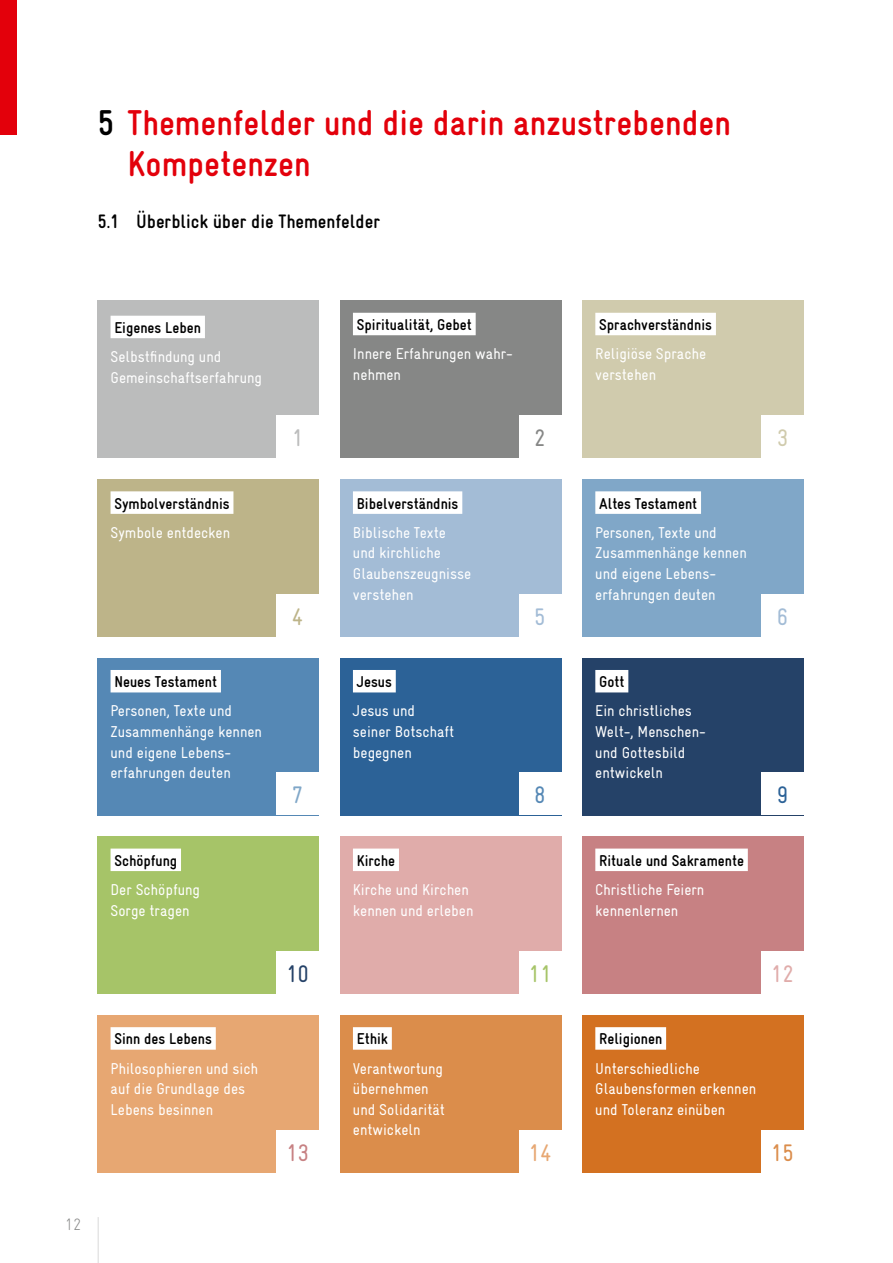
<style>
.page{position:relative;width:893px;height:1263px;background:#fff}
.page>*{position:absolute;margin:0;border:0;box-sizing:border-box;transform-origin:0 0}
.t1{font:700 36px/41.2px "Gravur Condensed";color:#e3000b}
.t2{font:24px "Gravur Condensed";color:#254268}
.t3{font:24px "Gravur Condensed";color:#c78183}
.t4{font:24px "Gravur Condensed";color:#a3bcd6}
.t5{font:24px "Gravur Condensed";color:#a6c468}
.t6{font:24px "Gravur Condensed";color:#e7a772}
.t7{font:24px "Gravur Condensed";color:#e0acaa}
.t8{font:24px "Gravur Condensed";color:#db8d4b}
.t9{font:24px "Gravur Condensed";color:#bbbcbc}
.t10{font:24px "Gravur Condensed";color:#bdb489}
.t11{font:24px "Gravur Condensed";color:#80a7c8}
.t12{font:24px "Gravur Condensed";color:#868786}
.t13{font:24px "Gravur Condensed";color:#5588b5}
.t14{font:24px "Gravur Condensed";color:#d0cbad}
.t15{font:24px "Gravur Condensed";color:#2c6297}
.t16{font:700 19.5px "Gravur Condensed";color:#000}
.t17{font:300 16.5px "Gravur Condensed";color:#868786}
.t18{font:15.75px/20.7px "Gravur Condensed";color:#fff}
.t19{font:700 15.75px "Gravur Condensed";color:#000}
.s1{color:#000}
</style>
<div class="page">
<div style="left:0;top:0;width:17px;height:135px;background:#e3000b"></div>
<hr style="left:98px;top:1217px;width:1px;height:46px;background:#d9dada">
<div style="left:98px;top:301px;width:221px;height:157px;background:#bbbcbc"></div>
<div style="left:111px;top:316px;width:94px;height:22px;background:#fff"></div>
<div style="left:98px;top:479px;width:221px;height:158px;background:#bdb489"></div>
<div style="left:111px;top:491px;width:122px;height:23px;background:#fff"></div>
<div style="left:98px;top:658px;width:221px;height:157px;background:#5588b5"></div>
<div style="left:111px;top:670px;width:110px;height:22px;background:#fff"></div>
<div style="left:98px;top:836px;width:221px;height:158px;background:#a6c468"></div>
<div style="left:111px;top:848px;width:70px;height:23px;background:#fff"></div>
<div style="left:98px;top:1015px;width:221px;height:157px;background:#e7a772"></div>
<div style="left:111px;top:1027px;width:105px;height:23px;background:#fff"></div>
<div style="left:340px;top:301px;width:221px;height:157px;background:#868786"></div>
<div style="left:353px;top:313px;width:123px;height:22px;background:#fff"></div>
<div style="left:340px;top:479px;width:221px;height:158px;background:#a3bcd6"></div>
<div style="left:353px;top:491px;width:109px;height:23px;background:#fff"></div>
<div style="left:340px;top:658px;width:221px;height:157px;background:#2c6297"></div>
<div style="left:353px;top:670px;width:43px;height:22px;background:#fff"></div>
<div style="left:340px;top:836px;width:221px;height:158px;background:#e0acaa"></div>
<div style="left:353px;top:848px;width:46px;height:23px;background:#fff"></div>
<div style="left:340px;top:1015px;width:221px;height:157px;background:#db8d4b"></div>
<div style="left:353px;top:1027px;width:39px;height:23px;background:#fff"></div>
<div style="left:583px;top:301px;width:221px;height:157px;background:#d0cbad"></div>
<div style="left:595px;top:313px;width:121px;height:22px;background:#fff"></div>
<div style="left:583px;top:479px;width:221px;height:158px;background:#80a7c8"></div>
<div style="left:595px;top:491px;width:106px;height:23px;background:#fff"></div>
<div style="left:583px;top:658px;width:221px;height:157px;background:#254268"></div>
<div style="left:595px;top:670px;width:33px;height:22px;background:#fff"></div>
<div style="left:583px;top:836px;width:221px;height:158px;background:#c78183"></div>
<div style="left:595px;top:848px;width:153px;height:23px;background:#fff"></div>
<div style="left:583px;top:1015px;width:221px;height:157px;background:#d37121"></div>
<div style="left:595px;top:1027px;width:71px;height:23px;background:#fff"></div>
<div style="left:276px;top:415px;width:43px;height:43px;background:#fff"></div>
<div style="left:276px;top:594px;width:43px;height:43px;background:#fff"></div>
<div style="left:276px;top:773px;width:43px;height:42px;background:#fff"></div>
<div style="left:276px;top:951px;width:43px;height:43px;background:#fff"></div>
<div style="left:276px;top:1130px;width:43px;height:42px;background:#fff"></div>
<div style="left:519px;top:415px;width:42px;height:43px;background:#fff"></div>
<div style="left:519px;top:594px;width:42px;height:43px;background:#fff"></div>
<div style="left:519px;top:773px;width:42px;height:42px;background:#fff"></div>
<div style="left:519px;top:951px;width:42px;height:43px;background:#fff"></div>
<div style="left:519px;top:1130px;width:42px;height:42px;background:#fff"></div>
<div style="left:761px;top:415px;width:43px;height:43px;background:#fff"></div>
<div style="left:761px;top:594px;width:43px;height:43px;background:#fff"></div>
<div style="left:761px;top:773px;width:43px;height:42px;background:#fff"></div>
<div style="left:761px;top:951px;width:43px;height:43px;background:#fff"></div>
<div style="left:761px;top:1130px;width:43px;height:42px;background:#fff"></div>
<h1 class="t1" style="left:128px;top:102px;width:605px;text-indent:-30px"><span class="s1">5</span> Themenfelder und die darin anzustrebenden<br>Kompetenzen</h1>
<p class="t16" style="left:98px;top:211px;width:284px">5.1 Überblick über die Themenfelder</p>
<p class="t17" style="left:65px;top:1215px;width:19px">12</p>
<p class="t19" style="left:114px;top:319px;width:88px">Eigenes Leben</p>
<p class="t18" style="left:111px;top:346px;width:153px">Selbstfindung und<br>Gemeinschaftserfahrung</p>
<p class="t19" style="left:114px;top:494px;width:117px">Symbolverständnis</p>
<p class="t18" style="left:111px;top:522px;width:121px">Symbole entdecken</p>
<p class="t19" style="left:114px;top:673px;width:104px">Neues Testament</p>
<p class="t18" style="left:111px;top:700px;width:153px">Personen, Texte und<br>Zusammenhänge kennen und eigene Lebens&shy;erfahrungen deuten</p>
<p class="t19" style="left:114px;top:852px;width:64px">Schöpfung</p>
<p class="t18" style="left:111px;top:879px;width:91px">Der Schöpfung<br>Sorge tragen</p>
<p class="t19" style="left:114px;top:1030px;width:99px">Sinn des Lebens</p>
<p class="t18" style="left:111px;top:1058px;width:149px">Philosophieren und sich auf die Grundlage des<br>Lebens besinnen</p>
<h2 class="t9" style="left:292px;top:424px;width:13px">1</h2>
<h2 class="t10" style="left:292px;top:603px;width:13px">4</h2>
<h2 class="t11" style="left:292px;top:781px;width:13px">7</h2>
<h2 class="t2" style="left:286px;top:960px;width:25px">10</h2>
<h2 class="t3" style="left:286px;top:1139px;width:25px">13</h2>
<p class="t19" style="left:357px;top:316px;width:117px">Spiritualität, Gebet</p>
<p class="t18" style="left:353px;top:343px;width:161px">Innere Erfahrungen wahr&shy;nehmen</p>
<h2 class="t12" style="left:534px;top:424px;width:13px">2</h2>
<p class="t19" style="left:357px;top:494px;width:103px">Bibelverständnis</p>
<p class="t18" style="left:353px;top:522px;width:120px">Biblische Texte und kirchliche<br>Glaubenszeugnisse verstehen</p>
<p class="t19" style="left:357px;top:673px;width:37px">Jesus</p>
<p class="t18" style="left:353px;top:700px;width:103px">Jesus und seiner Botschaft begegnen</p>
<p class="t19" style="left:357px;top:852px;width:40px">Kirche</p>
<p class="t18" style="left:353px;top:879px;width:122px">Kirche und Kirchen kennen und erleben</p>
<p class="t19" style="left:357px;top:1030px;width:33px">Ethik</p>
<p class="t18" style="left:353px;top:1058px;width:94px">Verantwortung übernehmen und Solidarität entwickeln</p>
<h2 class="t4" style="left:534px;top:603px;width:13px">5</h2>
<h2 class="t13" style="left:534px;top:781px;width:13px">8</h2>
<h2 class="t5" style="left:528px;top:960px;width:25px">11</h2>
<h2 class="t6" style="left:528px;top:1139px;width:25px">14</h2>
<p class="t19" style="left:599px;top:316px;width:114px">Sprachverständnis</p>
<p class="t18" style="left:595px;top:343px;width:112px">Religiöse Sprache verstehen</p>
<p class="t19" style="left:599px;top:494px;width:99px">Altes Testament</p>
<p class="t18" style="left:595px;top:522px;width:153px">Personen, Texte und<br>Zusammenhänge kennen und eigene Lebens&shy;erfahrungen deuten</p>
<h2 class="t14" style="left:777px;top:424px;width:13px">3</h2>
<h2 class="t4" style="left:777px;top:603px;width:13px">6</h2>
<p class="t19" style="left:599px;top:673px;width:27px">Gott</p>
<p class="t18" style="left:595px;top:700px;width:111px">Ein christliches<br>Welt-, Menschen&shy;und Gottesbild entwickeln</p>
<h2 class="t15" style="left:777px;top:781px;width:13px">9</h2>
<p class="t19" style="left:599px;top:852px;width:146px">Rituale und Sakramente</p>
<p class="t18" style="left:595px;top:879px;width:111px">Christliche Feiern kennenlernen</p>
<h2 class="t7" style="left:771px;top:960px;width:25px">12</h2>
<p class="t19" style="left:599px;top:1030px;width:65px">Religionen</p>
<p class="t18" style="left:595px;top:1058px;width:162px">Unterschiedliche<br>Glaubensformen erkennen und Toleranz einüben</p>
<h2 class="t8" style="left:771px;top:1139px;width:25px">15</h2>
</div>
